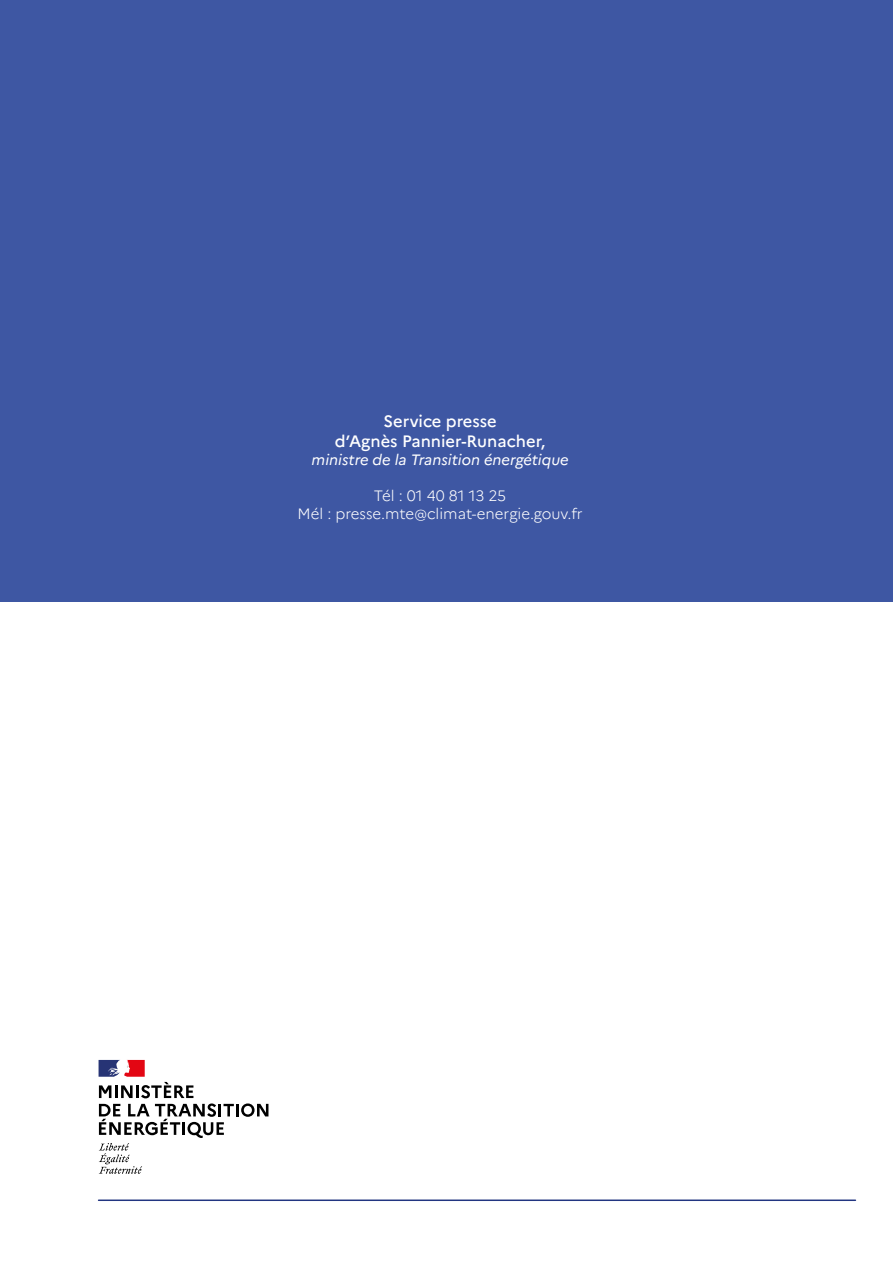
<style>
.page{position:relative;width:893px;height:1263px;background:#fff}
.page>*{position:absolute;margin:0;border:0;box-sizing:border-box;transform-origin:0 0}
.t1{font:500 16.5px/19.8px "Marianne";color:#fff;text-align:center}
.t2{font:300 15px/18px "Marianne";color:#fff;text-align:center}
.t3{font:italic 15px "Marianne";color:#fff}
</style>
<div class="page">
<div style="left:0;top:0;width:893px;height:602px;background:#3e57a3"></div>
<hr style="left:99px;top:1199px;width:756px;height:2px;background:#223581">
<svg style="left:99px;top:1060px;width:169px;height:114px"></svg>
<p class="t1" style="left:335px;top:411px;width:212px">Service presse<br>d’Agnès Pannier-Runacher,</p>
<p class="t3" style="left:312px;top:450px;width:258px">ministre de la Transition énergétique</p>
<p class="t2" style="left:298px;top:486px;width:287px">Tél : 01 40 81 13 25<br>Mél : presse.mte@climat-energie.gouv.fr</p>
</div>
